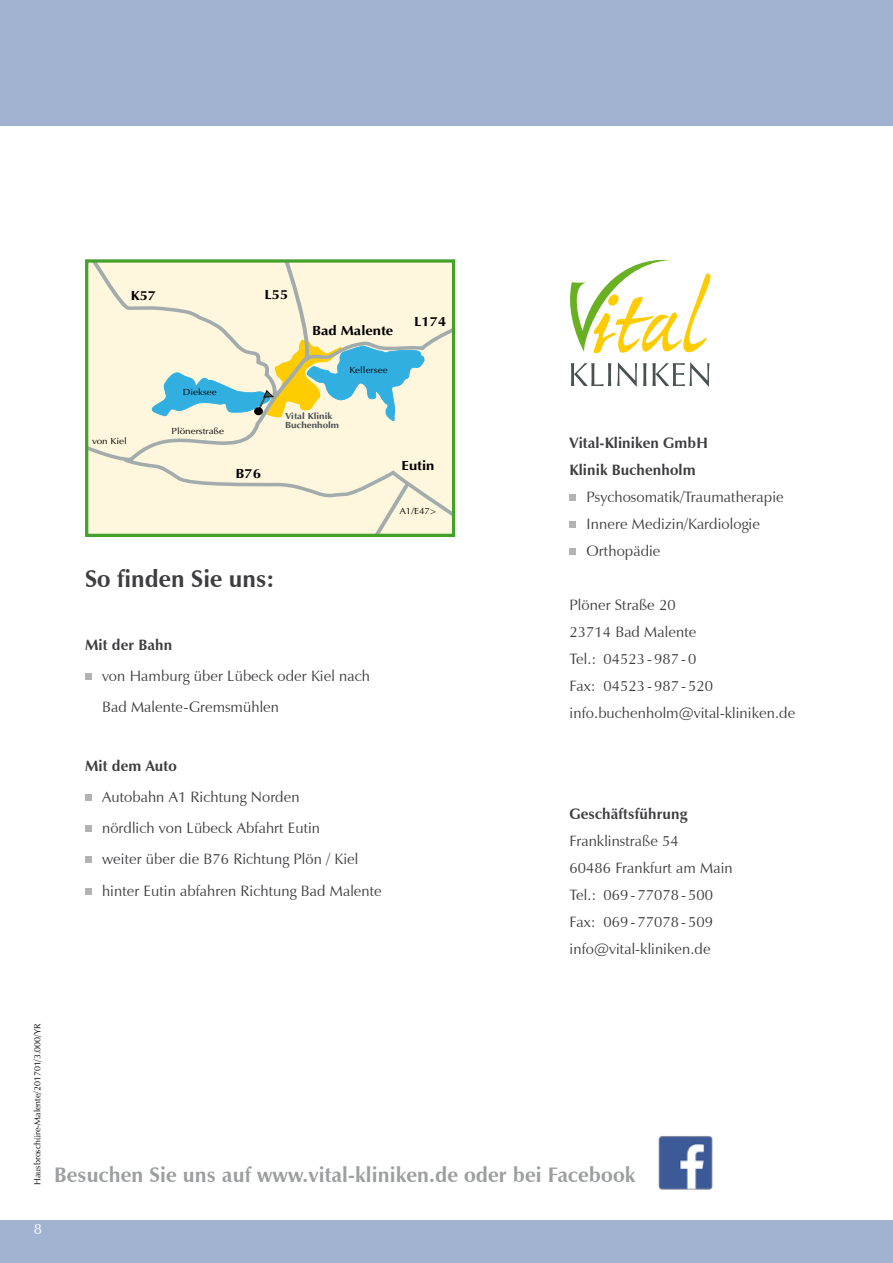
<style>
.page{position:relative;width:893px;height:1263px;background:#fff}
.page>*{position:absolute;margin:0;border:0;box-sizing:border-box;transform-origin:0 0}
.t1{font:700 24px "Zapf Humanist 601 BT";color:#3e3d40}
.t2{font:700 21px "Zapf Humanist 601 BT";letter-spacing:.005em;color:#9c9e9f}
.t3{font:15px/27px "Zapf Humanist 601 BT";letter-spacing:.005em;color:#3e3d40}
.t4{font:700 15px/27px "Zapf Humanist 601 BT";letter-spacing:.005em;color:#3e3d40}
.t5{font:15px "Zapf Humanist 601 BT";color:#fff}
.t6{font:700 13.2px "Optima";color:#000;scale:1.11 1}
.t7{font:9px "Zapf Humanist 601 BT";color:#000}
.t8{font:8.85px "Optima";color:#000;scale:1.11 1}
.t9{font:700 8.85px/8.9px "Optima";color:#485253;scale:1.11 1}
</style>
<div class="page">
<div style="left:0;top:1220px;width:893px;height:43px;background:#a2b3d1"></div>
<div style="left:0;top:0;width:893px;height:125px;background:#a2b3d1"></div>
<div style="left:570px;top:494px;width:6px;height:7px;background:#b1b3b4"></div>
<div style="left:570px;top:521px;width:6px;height:7px;background:#b1b3b4"></div>
<div style="left:570px;top:548px;width:6px;height:7px;background:#b1b3b4"></div>
<div style="left:85px;top:673px;width:6px;height:7px;background:#b1b3b4"></div>
<svg style="left:85px;top:794px;width:6px;height:6px"></svg>
<div style="left:85px;top:825px;width:6px;height:7px;background:#b1b3b4"></div>
<svg style="left:85px;top:857px;width:6px;height:6px"></svg>
<svg style="left:85px;top:888px;width:6px;height:6px"></svg>
<svg style="left:570px;top:259px;width:141px;height:127px"></svg>
<div style="left:89px;top:263px;width:362px;height:270px;background:#fff6de"></div>
<svg style="left:148px;top:339px;width:278px;height:84px"></svg>
<div style="left:254px;top:407px;width:9px;height:8px;background:#000;border-radius:50%"></div>
<div style="left:85px;top:259px;width:370px;height:278px;border:3px solid #44a12b"></div>
<img style="left:658px;top:1136px;width:55px;height:54px">
<p class="t6" style="left:131px;top:288px;width:24px">K57</p>
<p class="t6" style="left:265px;top:287px;width:23px">L55</p>
<p class="t6" style="left:312px;top:323px;width:75px">Bad Malente</p>
<p class="t6" style="left:414px;top:314px;width:30px">L174</p>
<p class="t8" style="left:92px;top:436px;width:33px">von Kiel</p>
<p class="t8" style="left:183px;top:387px;width:32px">Dieksee</p>
<p class="t8" style="left:172px;top:426px;width:49px">Plönerstraße</p>
<p class="t6" style="left:236px;top:466px;width:24px">B76</p>
<p class="t8" style="left:350px;top:365px;width:36px">Kellersee</p>
<p class="t9" style="left:285px;top:412px;width:50px">Vital Klinik<br>Buchenholm</p>
<p class="t6" style="left:402px;top:458px;width:31px">Eutin</p>
<p class="t8" style="left:399px;top:505px;width:35px">A1/E47&gt;</p>
<h1 class="t1" style="left:85px;top:564px;width:191px">So finden Sie uns:</h1>
<p class="t4" style="left:85px;top:631px;width:89px">Mit der Bahn</p>
<p class="t3" style="left:102px;top:660px;width:269px;line-height:31.2px">von Hamburg über Lübeck oder Kiel nach<br>Bad Malente-Gremsmühlen</p>
<p class="t4" style="left:85px;top:752px;width:93px">Mit dem Auto</p>
<p class="t3" style="left:102px;top:781px;width:281px;line-height:31.2px">Autobahn A1 Richtung Norden<br>nördlich von Lübeck Abfahrt Eutin<br>weiter über die B76 Richtung Plön / Kiel hinter Eutin abfahren Richtung Bad Malente</p>
<p class="t4" style="left:570px;top:429px;width:140px">Vital-Kliniken GmbH<br>Klinik Buchenholm</p>
<p class="t3" style="left:587px;top:483px;width:199px">Psychosomatik/Traumatherapie<br>Innere Medizin/Kardiologie<br>Orthopädie</p>
<p class="t3" style="left:570px;top:591px;width:227px">Plöner Straße 20<br>23714 Bad Malente<br>Tel.: 04523-987-0<br>Fax: 04523-987-520 info.buchenholm@vital-kliniken.de</p>
<p class="t4" style="left:570px;top:800px;width:119px">Geschäftsführung</p>
<p class="t3" style="left:570px;top:827px;width:165px">Franklinstraße 54<br>60486 Frankfurt am Main<br>Tel.: 069-77078-500<br>Fax: 069-77078-509 info@vital-kliniken.de</p>
<p class="t7" style="left:32px;top:1185px;width:162px;rotate:-90deg">Hausbroschüre-Malente/201701/3.000/YR</p>
<h2 class="t2" style="left:54px;top:1162px;width:583px">Besuchen Sie uns auf www.vital-kliniken.de oder bei Facebook</h2>
<p class="t5" style="left:34px;top:1219px;width:10px">8</p>
</div>
